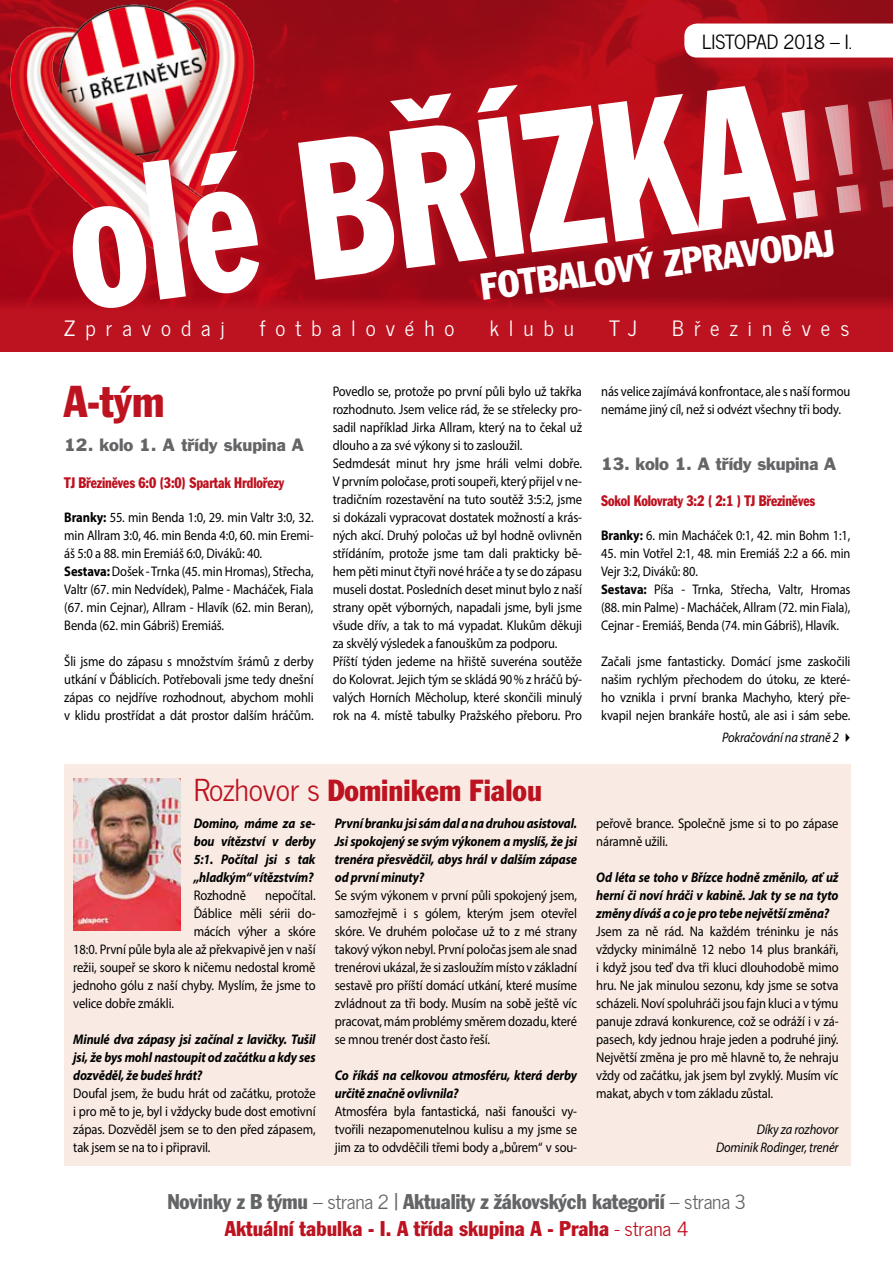
<style>
.page{position:relative;width:893px;height:1263px;background:#fff}
.page>*{position:absolute;margin:0;border:0;box-sizing:border-box;transform-origin:0 0}
.t1{font:condensed 193.95px "Franklin Gothic CE";color:#fff;scale:.83 1}
.t2{font:condensed 43.8px "Franklin Gothic CE";color:#bd1220}
.t3{font:condensed 36.9px "Franklin Gothic CE";color:#fff}
.t4{font:condensed 30px "Franklin Gothic CE";color:#bd1220}
.t5{font:condensed 21px/27px "Franklin Gothic CE";letter-spacing:-.01em;color:#646567;text-align:center}
.t6{font:21px "News Cycle";letter-spacing:.48em;color:#fff}
.t7{font:19.5px "News Cycle";color:#000}
.t8{font:16.5px "Franklin Gothic CE";letter-spacing:-.005em;color:#646567}
.t9{font:condensed 15px "Franklin Gothic CE";letter-spacing:-.01em;color:#bd1220;scale:.9 1}
.t10{font:13.95px/18px "Myriad Pro";letter-spacing:-.01em;color:#000;text-align:justify;scale:.9 1}
.t11{font:italic 700 13.95px/18px "Myriad Pro";letter-spacing:-.01em;color:#000;text-align:justify;scale:.9 1}
.t12{font:13.95px/18px "Myriad Pro";letter-spacing:-.01em;color:#000;scale:.89 1}
.t13{font:italic 13.95px/18px "Myriad Pro";letter-spacing:-.01em;color:#000;text-align:right;scale:.9 1}
.s1{font-weight:700}
.s2{font-family:"News Cycle";font-stretch:normal}
.s3{font-family:"News Cycle";font-stretch:normal;font-size:19.5px}
.s4{color:#bd1220}
.s5{font-family:"News Cycle";font-stretch:normal;font-size:19.5px;color:#bd1220}
</style>
<div class="page">
<img style="left:0;top:0;width:893px;height:296px">
<img style="left:0;top:0;width:286px;height:289px">
<div style="left:0;top:296px;width:893px;height:56px;background:#bd1220"></div>
<div style="left:687px;top:26px;width:206px;height:51px;background:#bd1220;opacity:.75"></div>
<svg style="left:684px;top:24px;width:209px;height:34px"></svg>
<div style="left:72px;top:77px;width:821px;height:239px;background:#bd1220;opacity:.75"></div>
<div style="left:64px;top:764px;width:786px;height:401px;background:#f9ebe3"></div>
<img style="left:73px;top:778px;width:108px;height:152px">
<svg style="left:782px;top:99px;width:111px;height:120px;background:#a50c18"></svg>
<h3 class="t7" style="left:702px;top:25px;width:151px">LISTOPAD 2018 – I.</h3>
<h1 class="t1" style="left:56px;top:132px;width:861px;rotate:-7deg">olé BŘÍZKA</h1>
<h3 class="t3" style="left:478px;top:266px;width:358px;rotate:-7deg">FOTBALOVÝ ZPRAVODAJ</h3>
<h3 class="t6" style="left:64px;top:310px;width:162px">Zpravodaj</h3>
<h3 class="t6" style="left:260px;top:310px;width:196px">fotbalového</h3>
<h3 class="t6" style="left:490px;top:310px;width:86px">klubu</h3>
<h3 class="t6" style="left:609px;top:310px;width:29px">T J</h3>
<h3 class="t6" style="left:672px;top:310px;width:179px">Březiněves</h3>
<h2 class="t2" style="left:64px;top:376px;width:102px">A-tým</h2>
<p class="t8" style="left:64px;top:436px;width:241px">12. kolo 1. A třídy skupina A</p>
<p class="t9" style="left:64px;top:474px;width:246px">TJ Březiněves 6:0 (3:0) Spartak Hrdlořezy</p>
<p class="t10" style="left:64px;top:508px;width:278px;text-align:left"><span class="s1">Branky:</span> 55. min Benda 1:0, 29. min Valtr 3:0, 32. min Allram 3:0, 46. min Benda 4:0, 60. min Eremi&shy;áš 5:0 a 88. min Eremiáš 6:0, Diváků: 40.<br><span class="s1">Sestava:</span> Došek - Trnka (45. min Hromas), Střecha, Valtr (67. min Nedvídek), Palme - Macháček, Fiala (67. min Cejnar), Allram - Hlavík (62. min Beran), Benda (62. min Gábriš) Eremiáš.</p>
<p class="t10" style="left:64px;top:652px;width:278px">Šli jsme do zápasu s množstvím šrámů z derby utkání v Ďáblicích. Potřebovali jsme tedy dnešní zápas co nejdříve rozhodnout, abychom mohli v klidu prostřídat a dát prostor dalším hráčům.</p>
<p class="t10" style="left:333px;top:382px;width:279px;text-align:left">Povedlo se, protože po první půli bylo už takřka rozhodnuto. Jsem velice rád, že se střelecky pro&shy;sadil například Jirka Allram, který na to čekal už dlouho a za své výkony si to zasloužil.<br>Sedmdesát minut hry jsme hráli velmi dobře.<br>V prvním poločase, proti soupeři, který přijel v ne&shy;tradičním rozestavění na tuto soutěž 3:5:2, jsme si dokázali vypracovat dostatek možností a krás&shy;ných akcí. Druhý poločas už byl hodně ovlivněn střídáním, protože jsme tam dali prakticky bě&shy;hem pěti minut čtyři nové hráče a ty se do zápasu museli dostat. Posledních deset minut bylo z naší strany opět výborných, napadali jsme, byli jsme všude dřív, a tak to má vypadat. Klukům děkuji za skvělý výsledek a fanouškům za podporu.<br>Příští týden jedeme na hřiště suveréna soutěže do Kolovrat. Jejich tým se skládá 90% z hráčů bý&shy;valých Horních Měcholup, které skončili minulý rok na 4. místě tabulky Pražského přeboru. Pro</p>
<p class="t10" style="left:601px;top:382px;width:278px">nás velice zajímává konfrontace, ale s naší formou nemáme jiný cíl, než si odvézt všechny tři body.</p>
<p class="t8" style="left:601px;top:454px;width:237px">13. kolo 1. A třídy skupina A</p>
<p class="t9" style="left:601px;top:492px;width:239px">Sokol Kolovraty 3:2 ( 2:1 ) TJ Březiněves</p>
<p class="t12" style="left:601px;top:526px;width:282px"><span class="s1">Branky:</span> 6. min Macháček 0:1, 42. min Bohm 1:1,</p>
<p class="t12" style="left:601px;top:544px;width:282px">45. min Votřel 2:1, 48. min Eremiáš 2:2 a 66. min Vejr 3:2, Diváků: 80.<br><span class="s1">Sestava:</span> Píša - Trnka, Střecha, Valtr, Hromas (88. min Palme) - Macháček, Allram (72. min Fiala), Cejnar - Eremiáš, Benda (74. min Gábriš), Hlavík.</p>
<p class="t10" style="left:601px;top:652px;width:278px">Začali jsme fantasticky. Domácí jsme zaskočili našim rychlým přechodem do útoku, ze které&shy;ho vznikla i první branka Machyho, který pře&shy;kvapil nejen brankáře hostů, ale asi i sám sebe.</p>
<p class="t13" style="left:722px;top:728px;width:148px">Pokračování na straně 2 ✔</p>
<h3 class="t4" style="left:194px;top:773px;width:350px"><span class="s2">Rozhovor s</span> Dominikem Fialou</h3>
<p class="t11" style="left:194px;top:814px;width:137px">Domino, máme za se&shy;bou vítězství v derby 5:1. Počítal jsi s tak „hladkým“ vítězstvím?</p>
<p class="t10" style="left:194px;top:886px;width:60px">Rozhodně</p>
<p class="t10" style="left:265px;top:886px;width:57px">nepočítal.</p>
<p class="t10" style="left:194px;top:904px;width:137px">Ďáblice měli sérii do-</p>
<p class="t10" style="left:194px;top:922px;width:137px">mácích výher a skóre</p>
<p class="t10" style="left:73px;top:940px;width:271px">18:0. První půle byla ale až překvapivě jen v naší</p>
<p class="t10" style="left:73px;top:958px;width:271px">režii, soupeř se skoro k ničemu nedostal kromě</p>
<p class="t10" style="left:73px;top:976px;width:271px">jednoho gólu z naší chyby. Myslím, že jsme to</p>
<p class="t10" style="left:73px;top:994px;width:113px">velice dobře zmákli.</p>
<p class="t11" style="left:73px;top:1030px;width:271px">Minulé dva zápasy jsi začínal z lavičky. Tušil jsi, že bys mohl nastoupit od začátku a kdy ses dozvěděl, že budeš hrát?</p>
<p class="t10" style="left:73px;top:1084px;width:271px">Doufal jsem, že budu hrát od začátku, protože i pro mě to je, byl i vždycky bude dost emotivní zápas. Dozvěděl jsem se to den před zápasem, tak jsem se na to i připravil.</p>
<p class="t11" style="left:335px;top:814px;width:271px">První branku jsi sám dal a na druhou asistoval.<br>Jsi spokojený se svým výkonem a myslíš, že jsi trenéra přesvědčil, abys hrál v dalším zápase od první minuty?</p>
<p class="t10" style="left:335px;top:886px;width:271px">Se svým výkonem v první půli spokojený jsem, samozřejmě i s gólem, kterým jsem otevřel skóre. Ve druhém poločase už to z mé strany takový výkon nebyl. První poločas jsem ale snad trenérovi ukázal, že si zasloužím místo v základní sestavě pro příští domácí utkání, které musíme zvládnout za tři body. Musím na sobě ještě víc pracovat, mám problémy směrem dozadu, které se mnou trenér dost často řeší.</p>
<p class="t11" style="left:335px;top:1066px;width:271px">Co říkáš na celkovou atmosféru, která derby určitě značně ovlivnila?</p>
<p class="t10" style="left:335px;top:1102px;width:271px">Atmosféra byla fantastická, naši fanoušci vy&shy;tvořili nezapomenutelnou kulisu a my jsme se jim za to odvděčili třemi body a „bůrem“ v sou-</p>
<p class="t10" style="left:596px;top:814px;width:271px">peřově brance. Společně jsme si to po zápase náramně užili.</p>
<p class="t11" style="left:596px;top:868px;width:271px">Od léta se toho v Břízce hodně změnilo, ať už herní či noví hráči v kabině. Jak ty se na tyto změny díváš a co je pro tebe největší změna?</p>
<p class="t10" style="left:596px;top:922px;width:271px">Jsem za ně rád. Na každém tréninku je nás vždycky minimálně 12 nebo 14 plus brankáři, i když jsou teď dva tři kluci dlouhodobě mimo hru. Ne jak minulou sezonu, kdy jsme se sotva scházeli. Noví spoluhráči jsou fajn kluci a v týmu panuje zdravá konkurence, což se odráží i v zá&shy;pasech, kdy jednou hraje jeden a podruhé jiný.<br>Největší změna je pro mě hlavně to, že nehraju vždy od začátku, jak jsem byl zvyklý. Musím víc makat, abych v tom základu zůstal.</p>
<p class="t13" style="left:716px;top:1120px;width:138px">Díky za rozhovor<br>Dominik Rodinger, trenér</p>
<h3 class="t5" style="left:167px;top:1188px;width:580px">Novinky z B týmu <span class="s3">– strana 2</span> <span class="s2">|</span> Aktuality z žákovských kategorií <span class="s3">– strana 3<br></span><span class="s4">Aktuální tabulka - I. A třída skupina A - Praha</span> <span class="s5">- strana 4</span></h3>
</div>
